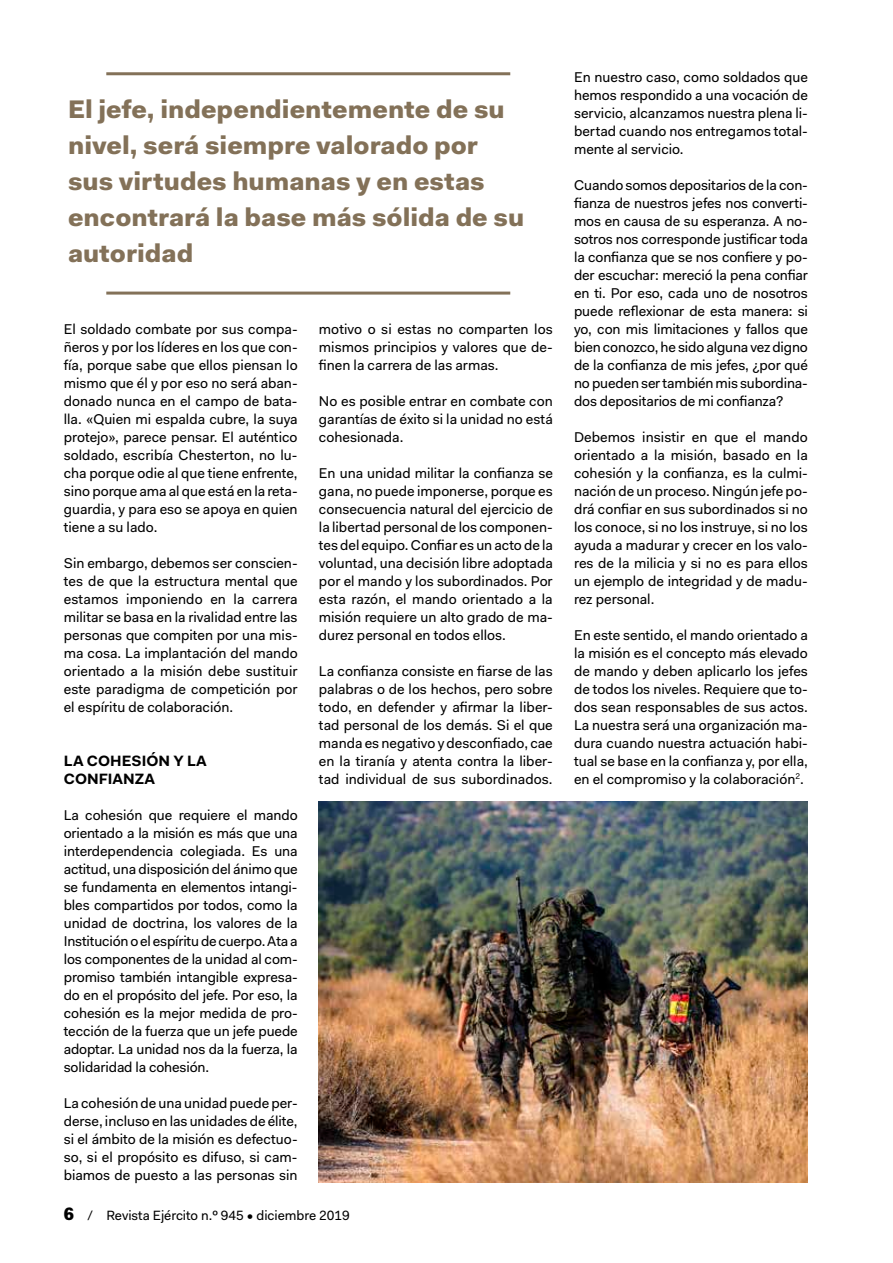
<style>
.page{position:relative;width:893px;height:1263px;background:#fff}
.page>*{position:absolute;margin:0;border:0;box-sizing:border-box;transform-origin:0 0}
.t1{font:900 25.5px/36px "Fakt Pro";color:#837158}
.t2{font:700 15px/18px "Fakt Pro";color:#000}
.t3{font:14.25px/18px "Fakt Pro";color:#000;text-align:justify}
.t4{font:13.5px "Fakt Pro";color:#000}
.s1{font-weight:900;font-size:18px}
</style>
<div class="page">
<img style="left:319px;top:802px;width:489px;height:380px">
<hr style="left:106px;top:72px;width:404px;height:3px;background:#837158">
<hr style="left:106px;top:292px;width:404px;height:3px;background:#837158">
<h1 class="t1" style="left:68px;top:91px;width:458px">El jefe, independientemente de su nivel, será siempre valorado por sus virtudes humanas y en estas encontrará la base más sólida de su autoridad</h1>
<p class="t3" style="left:64px;top:320px;width:235px">El soldado combate por sus compa&shy;ñeros y por los líderes en los que con&shy;fía, porque sabe que ellos piensan lo mismo que él y por eso no será aban&shy;donado nunca en el campo de bata&shy;lla. «Quien mi espalda cubre, la suya protejo», parece pensar. El auténtico soldado, escribía Chesterton, no lu&shy;cha porque odie al que tiene enfrente, sino porque ama al que está en la reta&shy;guardia, y para eso se apoya en quien tiene a su lado.</p>
<p class="t3" style="left:64px;top:554px;width:235px">Sin embargo, debemos ser conscien&shy;tes de que la estructura mental que estamos imponiendo en la carrera militar se basa en la rivalidad entre las personas que compiten por una mis&shy;ma cosa. La implantación del mando orientado a la misión debe sustituir este paradigma de competición por el espíritu de colaboración.</p>
<p class="t2" style="left:64px;top:752px;width:145px">LA COHESIÓN Y LA<br>CONFIANZA</p>
<p class="t3" style="left:64px;top:806px;width:235px">La cohesión que requiere el mando orientado a la misión es más que una interdependencia colegiada. Es una actitud, una disposición del ánimo que se fundamenta en elementos intangi&shy;bles compartidos por todos, como la unidad de doctrina, los valores de la Institución o el espíritu de cuerpo. Ata a los componentes de la unidad al com&shy;promiso también intangible expresa&shy;do en el propósito del jefe. Por eso, la cohesión es la mejor medida de pro&shy;tección de la fuerza que un jefe puede adoptar. La unidad nos da la fuerza, la solidaridad la cohesión.</p>
<p class="t3" style="left:64px;top:1094px;width:235px">La cohesión de una unidad puede per&shy;derse, incluso en las unidades de élite, si el ámbito de la misión es defectuo&shy;so, si el propósito es difuso, si cam&shy;biamos de puesto a las personas sin</p>
<p class="t3" style="left:319px;top:320px;width:235px">motivo o si estas no comparten los mismos principios y valores que de&shy;finen la carrera de las armas.</p>
<p class="t3" style="left:319px;top:392px;width:235px">No es posible entrar en combate con garantías de éxito si la unidad no está cohesionada.</p>
<p class="t3" style="left:319px;top:464px;width:235px">En una unidad militar la confianza se gana, no puede imponerse, porque es consecuencia natural del ejercicio de la libertad personal de los componen&shy;tes del equipo. Confiar es un acto de la voluntad, una decisión libre adoptada por el mando y los subordinados. Por esta razón, el mando orientado a la misión requiere un alto grado de ma&shy;durez personal en todos ellos.</p>
<p class="t3" style="left:319px;top:662px;width:235px">La confianza consiste en fiarse de las palabras o de los hechos, pero sobre todo, en defender y afirmar la liber&shy;tad personal de los demás. Si el que manda es negativo y desconfiado, cae en la tiranía y atenta contra la liber&shy;tad individual de sus subordinados.</p>
<p class="t4" style="left:64px;top:1207px;width:287px"><span class="s1">6</span> / Revista Ejército n.º 945 • diciembre 2019</p>
<p class="t3" style="left:574px;top:68px;width:235px">En nuestro caso, como soldados que hemos respondido a una vocación de servicio, alcanzamos nuestra plena li&shy;bertad cuando nos entregamos total&shy;mente al servicio.</p>
<p class="t3" style="left:574px;top:176px;width:235px">Cuando somos depositarios de la con&shy;fianza de nuestros jefes nos converti&shy;mos en causa de su esperanza. A no&shy;sotros nos corresponde justificar toda la confianza que se nos confiere y po&shy;der escuchar: mereció la pena confiar en ti. Por eso, cada uno de nosotros puede reflexionar de esta manera: si yo, con mis limitaciones y fallos que bien conozco, he sido alguna vez digno de la confianza de mis jefes, ¿por qué no pueden ser también mis subordina&shy;dos depositarios de mi confianza?</p>
<p class="t3" style="left:574px;top:428px;width:235px">Debemos insistir en que el mando orientado a la misión, basado en la cohesión y la confianza, es la culmi&shy;nación de un proceso. Ningún jefe po&shy;drá confiar en sus subordinados si no los conoce, si no los instruye, si no los ayuda a madurar y crecer en los valo&shy;res de la milicia y si no es para ellos un ejemplo de integridad y de madu&shy;rez personal.</p>
<p class="t3" style="left:574px;top:626px;width:235px">En este sentido, el mando orientado a la misión es el concepto más elevado de mando y deben aplicarlo los jefes de todos los niveles. Requiere que to&shy;dos sean responsables de sus actos.<br>La nuestra será una organización ma&shy;dura cuando nuestra actuación habi&shy;tual se base en la confianza y, por ella, en el compromiso y la colaboración<sup>2</sup>.</p>
</div>
